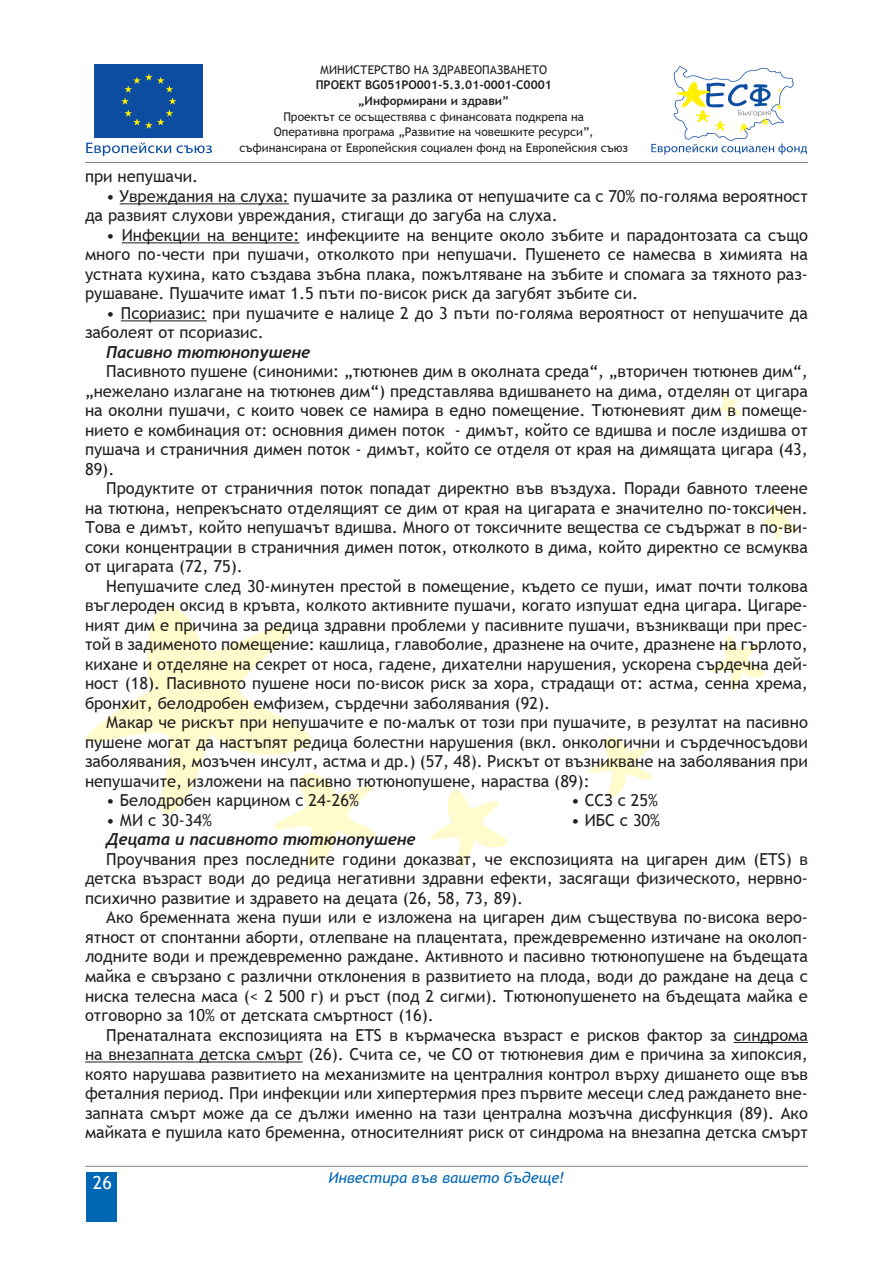
<style>
.page{position:relative;width:893px;height:1263px;background:#fff}
.page>*{position:absolute;margin:0;border:0;box-sizing:border-box;transform-origin:0 0}
.t1{font:18px "Trebuchet MS";color:#fff}
.t2{font:16.5px/19.5px "Trebuchet MS";color:#231f20;text-align:justify}
.t3{font:italic 700 16.5px "Trebuchet";color:#231f20}
.t4{font:italic 15px "Trebuchet MS";color:#0166b3}
.t5{font:12px/15.8px "Trebuchet MS";color:#231f20;text-align:center}
.t6{font:700 12px/15.8px "Trebuchet MS";color:#231f20;text-align:center}
</style>
<div class="page">
<hr style="left:85px;top:1166px;width:723px;height:1px;background:#808285">
<svg style="left:718px;top:393px;width:24px;height:29px"></svg>
<svg style="left:86px;top:606px;width:226px;height:208px"></svg>
<svg style="left:762px;top:499px;width:36px;height:42px"></svg>
<svg style="left:272px;top:771px;width:105px;height:97px"></svg>
<svg style="left:711px;top:636px;width:54px;height:55px"></svg>
<svg style="left:431px;top:790px;width:77px;height:78px"></svg>
<svg style="left:588px;top:737px;width:65px;height:61px"></svg>
<div style="left:86px;top:1172px;width:31px;height:49px;background:#0166b3"></div>
<svg style="left:94px;top:64px;width:109px;height:1px"></svg>
<div style="left:94px;top:65px;width:109px;height:73px;background:#0d4da1"></div>
<svg style="left:121px;top:73px;width:55px;height:56px"></svg>
<svg style="left:177px;top:145px;width:35px;height:8px"></svg>
<svg style="left:86px;top:143px;width:85px;height:13px"></svg>
<svg style="left:651px;top:66px;width:156px;height:89px"></svg>
<hr style="left:85px;top:162px;width:723px;height:1px;background:#808285">
<hr style="left:120px;top:203px;width:169px;height:1px;background:#231f20">
<hr style="left:122px;top:242px;width:178px;height:1px;background:#231f20">
<hr style="left:121px;top:320px;width:86px;height:1px;background:#231f20">
<hr style="left:734px;top:1042px;width:74px;height:1px;background:#231f20">
<hr style="left:85px;top:1061px;width:218px;height:1px;background:#231f20">
<p class="t5" style="left:320px;top:62px;width:228px">МИНИСТЕРСТВО НА ЗДРАВЕОПАЗВАНЕТО</p>
<p class="t6" style="left:316px;top:77px;width:238px">ПРОЕКТ BG051PO001-5.3.01-0001-С0001 „Информирани и здрави”</p>
<p class="t5" style="left:239px;top:109px;width:390px">Проектът се осъществява с финансовата подкрепа на<br>Оперативна програма „Развитие на човешките ресурси”, съфинансирана от Европейския социален фонд на Европейския съюз</p>
<p class="t2" style="left:85px;top:167px;width:115px">при непушачи.</p>
<p class="t2" style="left:85px;top:186px;width:724px;text-indent:21px">• Увреждания на слуха: пушачите за разлика от непушачите са с 70% по-голяма вероятност да развият слухови увреждания, стигащи до загуба на слуха.</p>
<p class="t2" style="left:85px;top:225px;width:724px;text-indent:21px">• Инфекции на венците: инфекциите на венците около зъбите и парадонтозата са също много по-чести при пушачи, отколкото при непушачи. Пушенето се намесва в химията на устната кухина, като създава зъбна плака, пожълтяване на зъбите и спомага за тяхното раз&shy;рушаване. Пушачите имат 1.5 пъти по-висок риск да загубят зъбите си.</p>
<p class="t2" style="left:85px;top:303px;width:724px;text-indent:21px">• Псориазис: при пушачите е налице 2 до 3 пъти по-голяма вероятност от непушачите да заболеят от псориазис.</p>
<p class="t3" style="left:106px;top:342px;width:205px">Пасивно тютюнопушене</p>
<p class="t2" style="left:85px;top:362px;width:724px;text-indent:21px">Пасивното пушене (синоними: „тютюнев дим в околната среда“, „вторичен тютюнев дим“, „нежелано излагане на тютюнев дим“) представлява вдишването на дима, отделян от цигара на околни пушачи, с които човек се намира в едно помещение. Тютюневият дим в помеще&shy;нието е комбинация от: основния димен поток - димът, който се вдишва и после издишва от пушача и страничния димен поток - димът, който се отделя от края на димящата цигара (43, 89).</p>
<p class="t2" style="left:85px;top:479px;width:724px;text-indent:21px">Продуктите от страничния поток попадат директно във въздуха. Поради бавното тлеене на тютюна, непрекъснато отделящият се дим от края на цигарата е значително по-токсичен.<br>Това е димът, който непушачът вдишва. Много от токсичните вещества се съдържат в по-ви&shy;соки концентрации в страничния димен поток, отколкото в дима, който директно се всмуква от цигарата (72, 75).</p>
<p class="t2" style="left:85px;top:576px;width:724px;text-indent:21px">Непушачите след 30-минутен престой в помещение, където се пуши, имат почти толкова въглероден оксид в кръвта, колкото активните пушачи, когато изпушат една цигара. Цигаре&shy;ният дим е причина за редица здравни проблеми у пасивните пушачи, възникващи при прес&shy;той в задименото помещение: кашлица, главоболие, дразнене на очите, дразнене на гърлото, кихане и отделяне на секрет от носа, гадене, дихателни нарушения, ускорена сърдечна дей&shy;ност (18). Пасивното пушене носи по-висок риск за хора, страдащи от: астма, сенна хрема, бронхит, белодробен емфизем, сърдечни заболявания (92).</p>
<p class="t2" style="left:85px;top:713px;width:724px;text-indent:21px">Макар че рискът при непушачите е по-малък от този при пушачите, в резултат на пасивно пушене могат да настъпят редица болестни нарушения (вкл. онкологични и сърдечносъдови заболявания, мозъчен инсулт, астма и др.) (57, 48). Рискът от възникване на заболявания при непушачите, изложени на пасивно тютюнопушене, нараства (89):</p>
<p class="t2" style="left:106px;top:791px;width:254px">• Белодробен карцином с 24-26%</p>
<p class="t2" style="left:571px;top:791px;width:89px">• ССЗ с 25%</p>
<p class="t2" style="left:106px;top:810px;width:107px">• МИ с 30-34%</p>
<p class="t2" style="left:571px;top:810px;width:91px">• ИБС с 30%</p>
<p class="t3" style="left:106px;top:829px;width:311px">Децата и пасивното тютюнопушене</p>
<p class="t2" style="left:85px;top:849px;width:724px;text-indent:21px">Проучвания през последните години доказват, че експозицията на цигарен дим (ETS) в детска възраст води до редица негативни здравни ефекти, засягащи физическото, нервно&shy;психично развитие и здравето на децата (26, 58, 73, 89).</p>
<p class="t2" style="left:85px;top:908px;width:724px;text-indent:21px">Ако бременната жена пуши или е изложена на цигарен дим съществува по-висока веро&shy;ятност от спонтанни аборти, отлепване на плацентата, преждевременно изтичане на околоп&shy;лодните води и преждевременно раждане. Активното и пасивно тютюнопушене на бъдещата майка е свързано с различни отклонения в развитието на плода, води до раждане на деца с ниска телесна маса (&lt; 2 500 г) и ръст (под 2 сигми). Тютюнопушенето на бъдещата майка е отговорно за 10% от детската смъртност (16).</p>
<p class="t2" style="left:85px;top:1025px;width:724px;text-indent:21px">Пренаталната експозицията на ETS в кърмаческа възраст е рисков фактор за синдрома на внезапната детска смърт (26). Счита се, че СО от тютюневия дим е причина за хипоксия, която нарушава развитието на механизмите на централния контрол върху дишането още във феталния период. При инфекции или хипертермия през първите месеци след раждането вне&shy;запната смърт може да се дължи именно на тази централна мозъчна дисфункция (89). Ако майката е пушила като бременна, относителният риск от синдрома на внезапна детска смърт</p>
<p class="t1" style="left:93px;top:1171px;width:20px">26</p>
<p class="t4" style="left:328px;top:1168px;width:238px">Инвестира във вашето бъдеще!</p>
</div>
